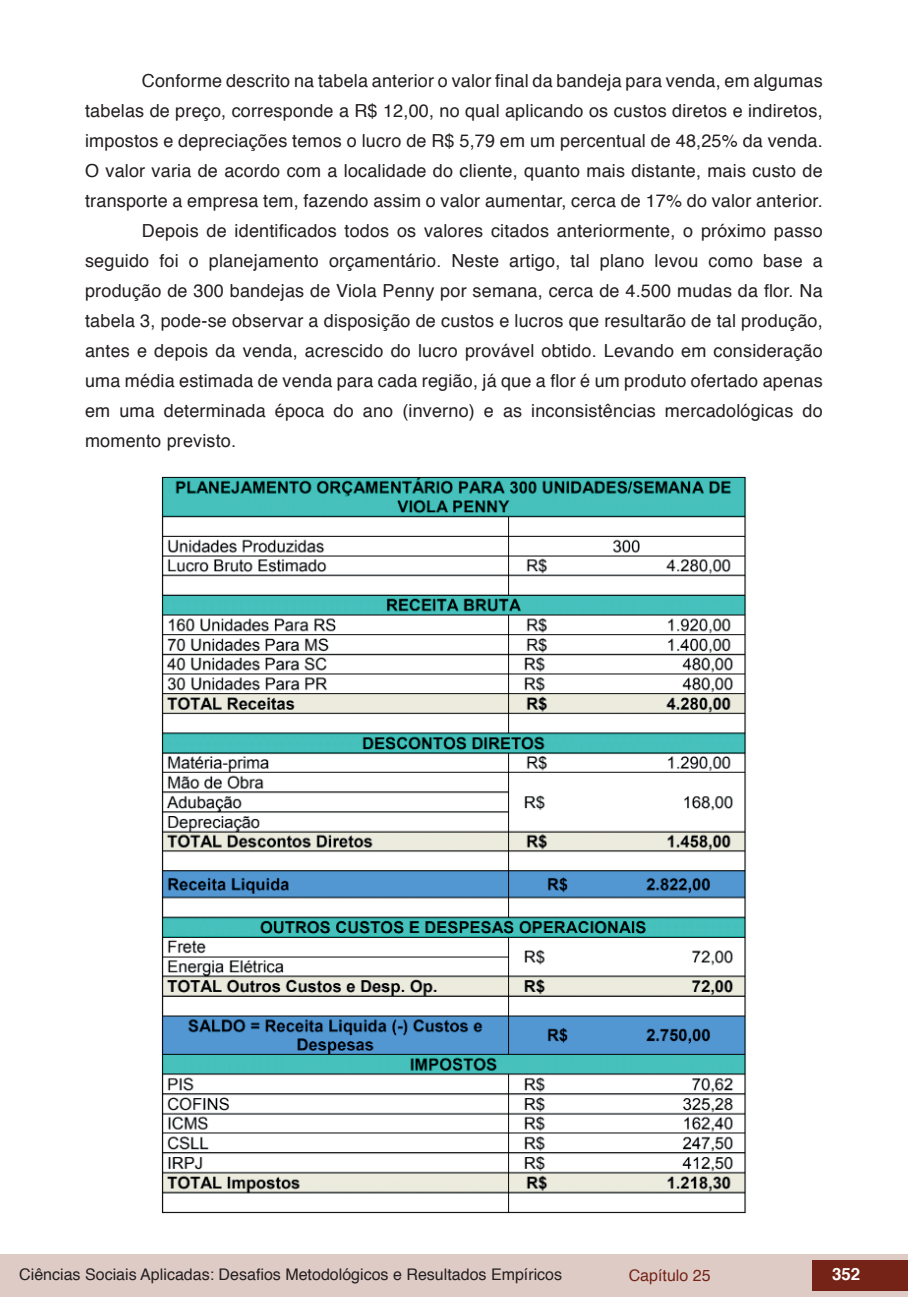
<style>
.page{position:relative;width:908px;height:1304px;background:#fff}
.page>*{position:absolute;margin:0;border:0;box-sizing:border-box;transform-origin:0 0}
.t1{font:18px/30px "Helvetica";letter-spacing:.01em;color:#231f20;text-align:right}
.t2{font:18px "Arial";letter-spacing:.01em;color:#231f20}
.t3{font:700 16.8px "Helvetica";color:#fff}
.t4{font:16px "Helvetica";color:#231f20}
.t5{font:16px "Helvetica";color:#752317}
</style>
<div class="page">
<div style="left:0;top:1254px;width:906px;height:43px;background:#decbc6"></div>
<div style="left:812px;top:1261px;width:95px;height:30px;background:#752317"></div>
<img style="left:161px;top:476px;width:586px;height:738px">
<p class="t1" style="left:85px;top:66px;width:738px">Conforme descrito na tabela anterior o valor final da bandeja para venda, em algumas tabelas de preço, corresponde a R$ 12,00, no qual aplicando os custos diretos e indiretos, impostos e depreciações temos o lucro de R$ 5,79 em um percentual de 48,25% da venda.<br>O valor varia de acordo com a localidade do cliente, quanto mais distante, mais custo de transporte a empresa tem, fazendo assim o valor aumentar, cerca de 17% do valor anterior.<br>Depois de identificados todos os valores citados anteriormente, o próximo passo seguido foi o planejamento orçamentário. Neste artigo, tal plano levou como base a produção de 300 bandejas de Viola Penny por semana, cerca de 4.500 mudas da flor. Na tabela 3, pode-se observar a disposição de custos e lucros que resultarão de tal produção, antes e depois da venda, acrescido do lucro provável obtido. Levando em consideração uma média estimada de venda para cada região, já que a flor é um produto ofertado apenas em uma determinada época do ano (inverno) e as inconsistências mercadológicas do</p>
<p class="t2" style="left:85px;top:429px;width:152px">momento previsto.</p>
<p class="t4" style="left:19px;top:1262px;width:544px">Ciências Sociais Aplicadas: Desafios Metodológicos e Resultados Empíricos</p>
<p class="t5" style="left:628px;top:1263px;width:83px">Capítulo 25</p>
<p class="t3" style="left:831px;top:1261px;width:30px">352</p>
</div>
